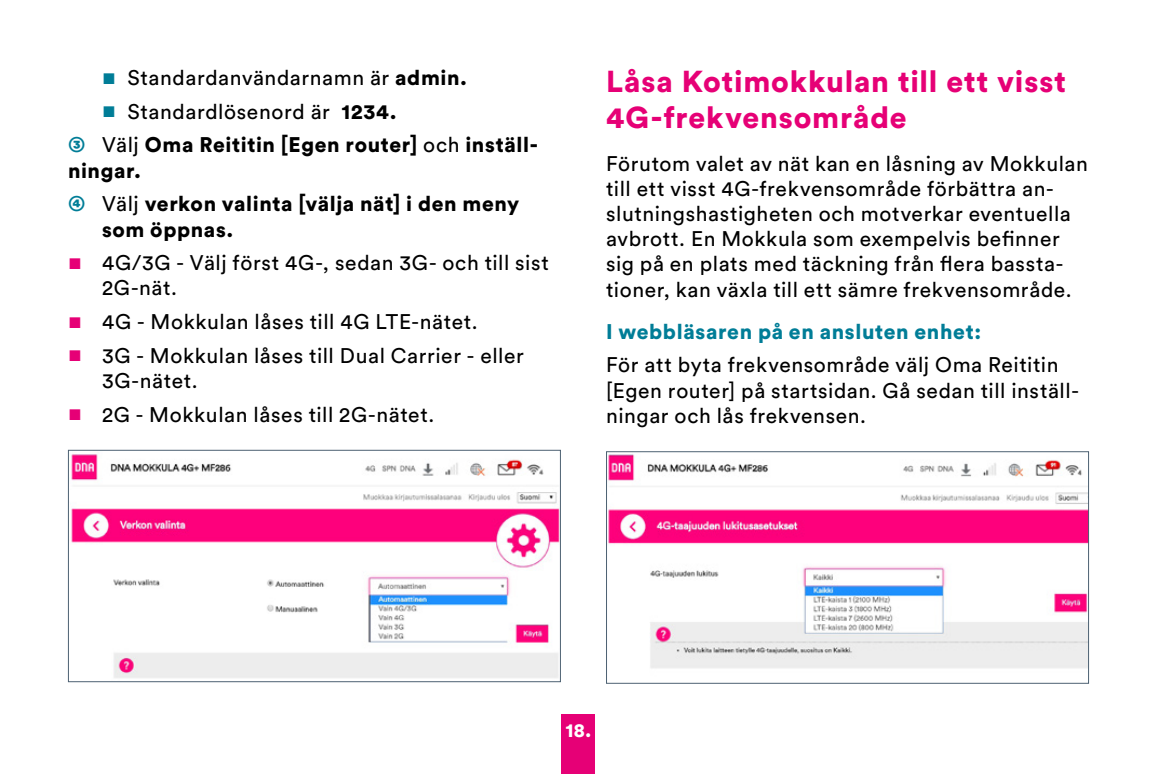
<style>
.page{position:relative;width:1157px;height:774px;background:#fff}
.page>*{position:absolute;margin:0;border:0;box-sizing:border-box;transform-origin:0 0}
.t1{font:900 30px/36px "Circular Std";letter-spacing:.03em;color:#e60076}
.t2{font:21px/25.2px "Circular Std";letter-spacing:.03em;color:#000}
.t3{font:900 21px/33.6px "Circular Std";letter-spacing:.03em;color:#000}
.t4{font:900 21px "Circular Std";letter-spacing:.03em;color:#007d97}
.t5{font:900 19.5px "Circular Std";color:#fff}
.s1{font-size:15px;color:#007d97}
.s2{font-weight:900}
.s3{font-weight:400;font-size:15px;color:#007d97}
.s4{font-weight:400}
.s5{color:#007d97}
.s6{font-size:15px;color:#e60076}
</style>
<div class="page">
<div style="left:562px;top:714px;width:33px;height:60px;background:#e60076"></div>
<img style="left:71px;top:454px;width:488px;height:224px">
<div style="left:68px;top:450px;width:493px;height:232px;border:1px solid #4d6172"></div>
<img style="left:608px;top:454px;width:479px;height:214px">
<div style="left:606px;top:451px;width:483px;height:233px;border:1px solid #4d6172"></div>
<p class="t2" style="left:102px;top:65px;width:366px"><span class="s1">■</span> Standardanvändarnamn är <span class="s2">admin.</span></p>
<p class="t3" style="left:68px;top:94px;width:471px;text-indent:34px"><span class="s3">■</span> <span class="s4">Standardlösenord är</span> 1234.<br><span class="s5">➂</span> <span class="s4">Välj</span> Oma Reititin [Egen router] <span class="s4">och</span> inställ-</p>
<p class="t3" style="left:68px;top:153px;width:453px">ningar.<br><span class="s5">➃</span> <span class="s4">Välj</span> verkon valinta [välja nät] i den meny</p>
<p class="t3" style="left:102px;top:212px;width:133px">som öppnas.</p>
<p class="t2" style="left:102px;top:250px;width:448px;text-indent:-34px"><span class="s6">■</span> 4G/3G - Välj först 4G-, sedan 3G- och till sist<br>2G-nät.</p>
<p class="t2" style="left:68px;top:309px;width:411px"><span class="s6">■</span> 4G - Mokkulan låses till 4G LTE-nätet.</p>
<p class="t2" style="left:102px;top:343px;width:423px;text-indent:-34px"><span class="s6">■</span> 3G - Mokkulan låses till Dual Carrier - eller<br>3G-nätet.</p>
<p class="t2" style="left:68px;top:402px;width:368px"><span class="s6">■</span> 2G - Mokkulan låses till 2G-nätet.</p>
<h1 class="t1" style="left:606px;top:63px;width:461px">Låsa Kotimokkulan till ett visst<br>4G-frekvensområde</h1>
<p class="t2" style="left:606px;top:150px;width:483px">Förutom valet av nät kan en låsning av Mokkulan till ett visst 4G-frekvensområde förbättra an&shy;slutningshastigheten och motverkar eventuella avbrott. En Mokkula som exempelvis befinner sig på en plats med täckning från flera bassta&shy;tioner, kan växla till ett sämre frekvensområde.</p>
<p class="t4" style="left:606px;top:317px;width:376px">I webbläsaren på en ansluten enhet:</p>
<p class="t2" style="left:606px;top:352px;width:474px">För att byta frekvensområde välj Oma Reititin [Egen router] på startsidan. Gå sedan till inställ&shy;ningar och lås frekvensen.</p>
<p class="t5" style="left:565px;top:717px;width:27px">18.</p>
</div>
